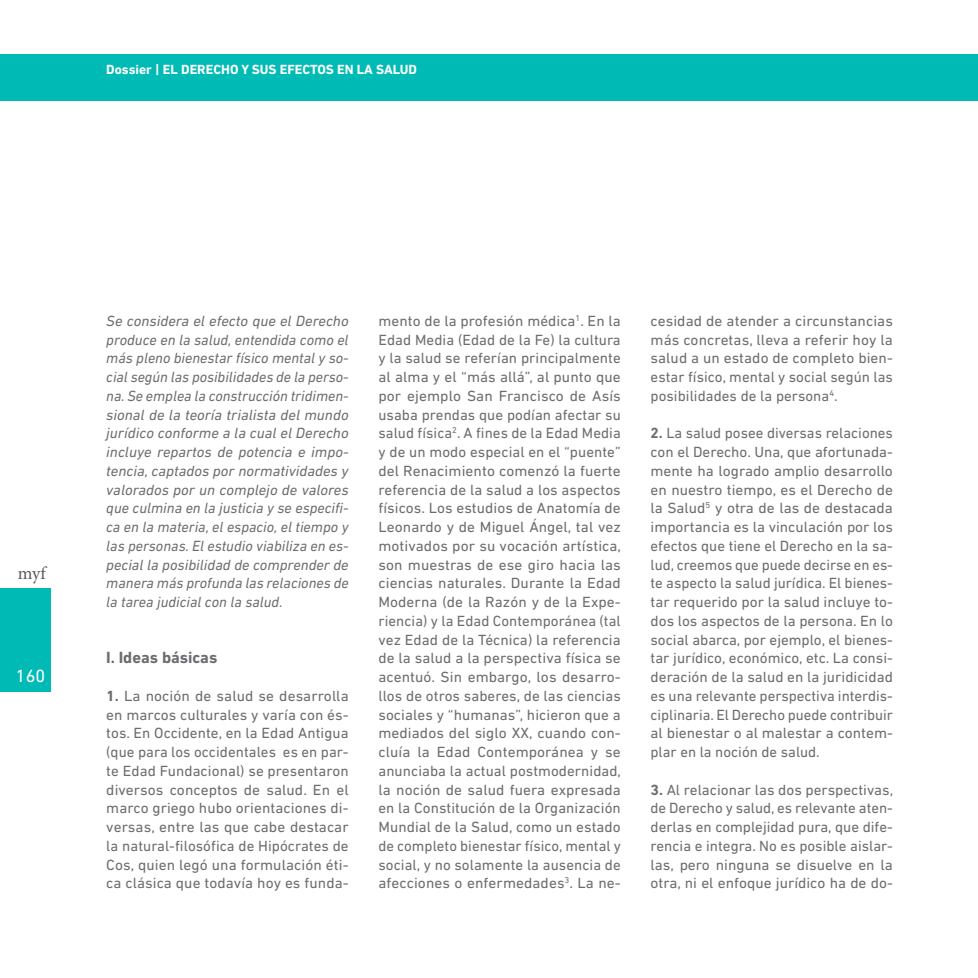
<style>
.page{position:relative;width:978px;height:978px;background:#fff}
.page>*{position:absolute;margin:0;border:0;box-sizing:border-box;transform-origin:0 0}
.t1{font:18px "Minion Pro";color:#57585a}
.t2{font:18px "DIN Next LT Pro";color:#fff}
.SUBT_INT_NOTA_LALO{font:700 16.5px "DIN Next LT Pro";color:#6c6d70}
.t3{font:15px/18.8px "DIN Next LT Pro";letter-spacing:.005em;color:#6c6d70;text-align:justify}
.t4{font:italic 15px/18.8px "DIN Next LT Pro";color:#6c6d70;text-align:justify}
.NOT_Cuerpo_minion_9{font:700 13.5px "DIN Next LT Pro";color:#fff}
.s1{font-weight:700}
</style>
<div class="page">
<div style="left:0;top:588px;width:51px;height:104px;background:#00bbb5"></div>
<div style="left:0;top:54px;width:978px;height:47px;background:#00bbb5"></div>
<p class="NOT_Cuerpo_minion_9" style="left:106px;top:61px;width:312px">Dossier | EL DERECHO Y SUS EFECTOS EN LA SALUD</p>
<p class="t1" style="left:18px;top:561px;width:29px">myf</p>
<p class="t2" style="left:16px;top:666px;width:31px">160</p>
<p class="t4" style="left:106px;top:311px;width:244px">Se considera el efecto que el Derecho produce en la salud, entendida como el más pleno bienestar físico mental y so&shy;cial según las posibilidades de la perso&shy;na. Se emplea la construcción tridimen&shy;sional de la teoría trialista del mundo jurídico conforme a la cual el Derecho incluye repartos de potencia e impo&shy;tencia, captados por normatividades y valorados por un complejo de valores que culmina en la justicia y se especifi&shy;ca en la materia, el espacio, el tiempo y las personas. El estudio viabiliza en es&shy;pecial la posibilidad de comprender de manera más profunda las relaciones de la tarea judicial con la salud.</p>
<p class="SUBT_INT_NOTA_LALO" style="left:106px;top:648px;width:113px">I. Ideas básicas</p>
<p class="t3" style="left:106px;top:686px;width:244px"><span class="s1">1.</span> La noción de salud se desarrolla en marcos culturales y varía con és&shy;tos. En Occidente, en la Edad Antigua (que para los occidentales es en par&shy;te Edad Fundacional) se presentaron diversos conceptos de salud. En el marco griego hubo orientaciones di&shy;versas, entre las que cabe destacar la natural-filosófica de Hipócrates de Cos, quien legó una formulación éti&shy;ca clásica que todavía hoy es funda-</p>
<p class="t3" style="left:378px;top:311px;width:244px">mento de la profesión médica<sup>1</sup>. En la Edad Media (Edad de la Fe) la cultura y la salud se referían principalmente al alma y el “más allá”, al punto que por ejemplo San Francisco de Asís usaba prendas que podían afectar su salud física<sup>2</sup>. A fines de la Edad Media y de un modo especial en el “puente” del Renacimiento comenzó la fuerte referencia de la salud a los aspectos físicos. Los estudios de Anatomía de Leonardo y de Miguel Ángel, tal vez motivados por su vocación artística, son muestras de ese giro hacia las ciencias naturales. Durante la Edad Moderna (de la Razón y de la Expe&shy;riencia) y la Edad Contemporánea (tal vez Edad de la Técnica) la referencia de la salud a la perspectiva física se acentuó. Sin embargo, los desarro&shy;llos de otros saberes, de las ciencias sociales y “humanas”, hicieron que a mediados del siglo XX, cuando con&shy;cluía la Edad Contemporánea y se anunciaba la actual postmodernidad, la noción de salud fuera expresada en la Constitución de la Organización Mundial de la Salud, como un estado de completo bienestar físico, mental y social, y no solamente la ausencia de afecciones o enfermedades<sup>3</sup>. La ne-</p>
<p class="t3" style="left:651px;top:311px;width:244px">cesidad de atender a circunstancias más concretas, lleva a referir hoy la salud a un estado de completo bien&shy;estar físico, mental y social según las posibilidades de la persona<sup>4</sup>.</p>
<p class="t3" style="left:651px;top:424px;width:244px"><span class="s1">2.</span> La salud posee diversas relaciones con el Derecho. Una, que afortunada&shy;mente ha logrado amplio desarrollo en nuestro tiempo, es el Derecho de la Salud<sup>5</sup> y otra de las de destacada importancia es la vinculación por los efectos que tiene el Derecho en la sa&shy;lud, creemos que puede decirse en es&shy;te aspecto la salud jurídica. El bienes&shy;tar requerido por la salud incluye to&shy;dos los aspectos de la persona. En lo social abarca, por ejemplo, el bienes&shy;tar jurídico, económico, etc. La consi&shy;deración de la salud en la juridicidad es una relevante perspectiva interdis&shy;ciplinaria. El Derecho puede contribuir al bienestar o al malestar a contem&shy;plar en la noción de salud.</p>
<p class="t3" style="left:651px;top:780px;width:244px"><span class="s1">3.</span> Al relacionar las dos perspectivas, de Derecho y salud, es relevante aten&shy;derlas en complejidad pura, que dife&shy;rencia e integra. No es posible aislar&shy;las, pero ninguna se disuelve en la otra, ni el enfoque jurídico ha de do-</p>
</div>
